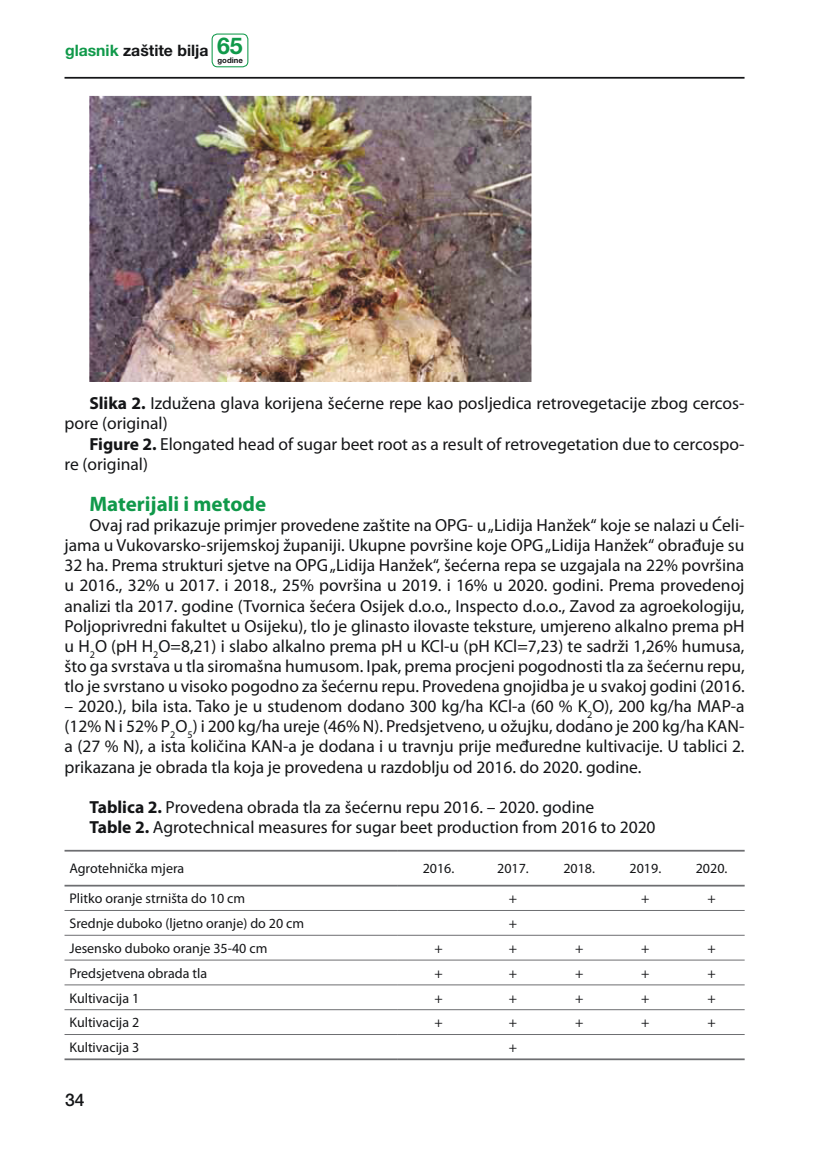
<style>
.page{position:relative;width:819px;height:1166px;background:#fff}
.page>*{position:absolute;margin:0;border:0;box-sizing:border-box;transform-origin:0 0}
.t1{font:700 21px "Myriad Pro";color:#10994a}
.t2{font:17.5px/20.1px "Myriad Pro";color:#141517}
.t3{font:500 17.5px "Helvetica Neue LT Pro";color:#141517}
.t4{font:700 15.75px "Helvetica Neue LT Pro";color:#141517}
.t5{font:14px "Myriad Pro";color:#141517}
.t6{font:700 7.7px "Helvetica Neue LT Pro";color:#141517}
.s1{color:#10994a}
.s2{font-size:23.1px;color:#10994a}
.s3{font-weight:700}
</style>
<div class="page">
<hr style="left:64px;top:77px;width:680px;height:2px;background:#141517">
<div style="left:211px;top:34px;width:37px;height:33px;border:1px solid #10994a;border-radius:5px"></div>
<img style="left:89px;top:96px;width:442px;height:286px">
<hr style="left:64px;top:850px;width:333px;height:1px;background:#6d6e71">
<hr style="left:397px;top:850px;width:347px;height:1px;background:#6d6e71">
<hr style="left:64px;top:885px;width:333px;height:1px;background:#6d6e71">
<hr style="left:397px;top:885px;width:347px;height:1px;background:#6d6e71">
<hr style="left:64px;top:1058px;width:333px;height:2px;background:#6d6e71">
<hr style="left:397px;top:1058px;width:347px;height:2px;background:#6d6e71">
<hr style="left:64px;top:910px;width:333px;height:1px;background:#6d6e71">
<hr style="left:397px;top:910px;width:347px;height:1px;background:#6d6e71">
<hr style="left:64px;top:935px;width:333px;height:1px;background:#6d6e71">
<hr style="left:397px;top:935px;width:347px;height:1px;background:#6d6e71">
<hr style="left:64px;top:959px;width:333px;height:1px;background:#6d6e71">
<hr style="left:397px;top:959px;width:347px;height:1px;background:#6d6e71">
<hr style="left:64px;top:984px;width:333px;height:1px;background:#6d6e71">
<hr style="left:397px;top:984px;width:347px;height:1px;background:#6d6e71">
<hr style="left:64px;top:1009px;width:333px;height:1px;background:#6d6e71">
<hr style="left:397px;top:1009px;width:347px;height:1px;background:#6d6e71">
<hr style="left:64px;top:1034px;width:333px;height:1px;background:#6d6e71">
<hr style="left:397px;top:1034px;width:347px;height:1px;background:#6d6e71">
<p class="t4" style="left:65px;top:44px;width:179px"><span class="s1">glasnik</span> zaštite bilja <span class="s2">65</span></p>
<p class="t6" style="left:217px;top:58px;width:27px">godine</p>
<p class="t2" style="left:64px;top:394px;width:681px;text-indent:25px"><span class="s3">Slika 2.</span> Izdužena glava korijena šećerne repe kao posljedica retrovegetacije zbog cercos&shy;pore (original)</p>
<p class="t2" style="left:64px;top:435px;width:681px;text-indent:25px"><span class="s3">Figure 2.</span> Elongated head of sugar beet root as a result of retrovegetation due to cercospo&shy;re (original)</p>
<p class="t1" style="left:89px;top:496px;width:178px">Materijali i metode</p>
<p class="t2" style="left:64px;top:516px;width:681px;text-align:justify;text-indent:25px">Ovaj rad prikazuje primjer provedene zaštite na OPG- u „Lidija Hanžek“ koje se nalazi u Ćeli&shy;jama u Vukovarsko-srijemskoj županiji. Ukupne površine koje OPG „Lidija Hanžek“ obrađuje su 32 ha. Prema strukturi sjetve na OPG „Lidija Hanžek“, šećerna repa se uzgajala na 22% površina u 2016., 32% u 2017. i 2018., 25% površina u 2019. i 16% u 2020. godini. Prema provedenoj analizi tla 2017. godine (Tvornica šećera Osijek d.o.o., Inspecto d.o.o., Zavod za agroekologiju, Poljoprivredni fakultet u Osijeku), tlo je glinasto ilovaste teksture, umjereno alkalno prema pH u H<sub>2</sub>O (pH H<sub>2</sub>O=8,21) i slabo alkalno prema pH u KCl-u (pH KCl=7,23) te sadrži 1,26% humusa, što ga svrstava u tla siromašna humusom. Ipak, prema procjeni pogodnosti tla za šećernu repu, tlo je svrstano u visoko pogodno za šećernu repu. Provedena gnojidba je u svakoj godini (2016.</p>
<p class="t2" style="left:64px;top:697px;width:681px;text-align:justify">– 2020.), bila ista. Tako je u studenom dodano 300 kg/ha KCl-a (60 % K<sub>2</sub>O), 200 kg/ha MAP-a (12% N i 52% P<sub>2</sub>O<sub>5</sub>) i 200 kg/ha ureje (46% N). Predsjetveno, u ožujku, dodano je 200 kg/ha KAN&shy;a (27 % N), a ista količina KAN-a je dodana i u travnju prije međuredne kultivacije. U tablici 2. prikazana je obrada tla koja je provedena u razdoblju od 2016. do 2020. godine.</p>
<p class="t2" style="left:89px;top:798px;width:567px"><span class="s3">Tablica 2.</span> Provedena obrada tla za šećernu repu 2016. – 2020. godine<br><span class="s3">Table 2.</span> Agrotechnical measures for sugar beet production from 2016 to 2020</p>
<p class="t5" style="left:69px;top:863px;width:116px">Agrotehnička mjera</p>
<p class="t5" style="left:422px;top:863px;width:33px">2016.</p>
<p class="t5" style="left:497px;top:863px;width:33px">2017.</p>
<p class="t5" style="left:563px;top:863px;width:33px">2018.</p>
<p class="t5" style="left:629px;top:863px;width:33px">2019.</p>
<p class="t5" style="left:695px;top:863px;width:33px">2020.</p>
<p class="t5" style="left:69px;top:893px;width:177px">Plitko oranje strništa do 10 cm</p>
<p class="t5" style="left:509px;top:893px;width:10px">+</p>
<p class="t5" style="left:641px;top:893px;width:10px">+</p>
<p class="t5" style="left:707px;top:893px;width:10px">+</p>
<p class="t5" style="left:69px;top:918px;width:236px">Srednje duboko (ljetno oranje) do 20 cm</p>
<p class="t5" style="left:509px;top:918px;width:10px">+</p>
<p class="t5" style="left:69px;top:943px;width:199px">Jesensko duboko oranje 35-40 cm</p>
<p class="t5" style="left:434px;top:943px;width:10px">+</p>
<p class="t5" style="left:509px;top:943px;width:10px">+</p>
<p class="t5" style="left:575px;top:943px;width:10px">+</p>
<p class="t5" style="left:641px;top:943px;width:10px">+</p>
<p class="t5" style="left:707px;top:943px;width:10px">+</p>
<p class="t5" style="left:69px;top:968px;width:139px">Predsjetvena obrada tla</p>
<p class="t5" style="left:434px;top:968px;width:10px">+</p>
<p class="t5" style="left:509px;top:968px;width:10px">+</p>
<p class="t5" style="left:575px;top:968px;width:10px">+</p>
<p class="t5" style="left:641px;top:968px;width:10px">+</p>
<p class="t5" style="left:707px;top:968px;width:10px">+</p>
<p class="t5" style="left:69px;top:992px;width:71px">Kultivacija 1</p>
<p class="t5" style="left:434px;top:992px;width:10px">+</p>
<p class="t5" style="left:509px;top:992px;width:10px">+</p>
<p class="t5" style="left:575px;top:992px;width:10px">+</p>
<p class="t5" style="left:641px;top:992px;width:10px">+</p>
<p class="t5" style="left:707px;top:992px;width:10px">+</p>
<p class="t5" style="left:69px;top:1017px;width:71px">Kultivacija 2</p>
<p class="t5" style="left:434px;top:1017px;width:10px">+</p>
<p class="t5" style="left:509px;top:1017px;width:10px">+</p>
<p class="t5" style="left:575px;top:1017px;width:10px">+</p>
<p class="t5" style="left:641px;top:1017px;width:10px">+</p>
<p class="t5" style="left:707px;top:1017px;width:10px">+</p>
<p class="t5" style="left:69px;top:1042px;width:71px">Kultivacija 3</p>
<p class="t5" style="left:509px;top:1042px;width:10px">+</p>
<p class="t3" style="left:65px;top:1090px;width:21px">34</p>
</div>
